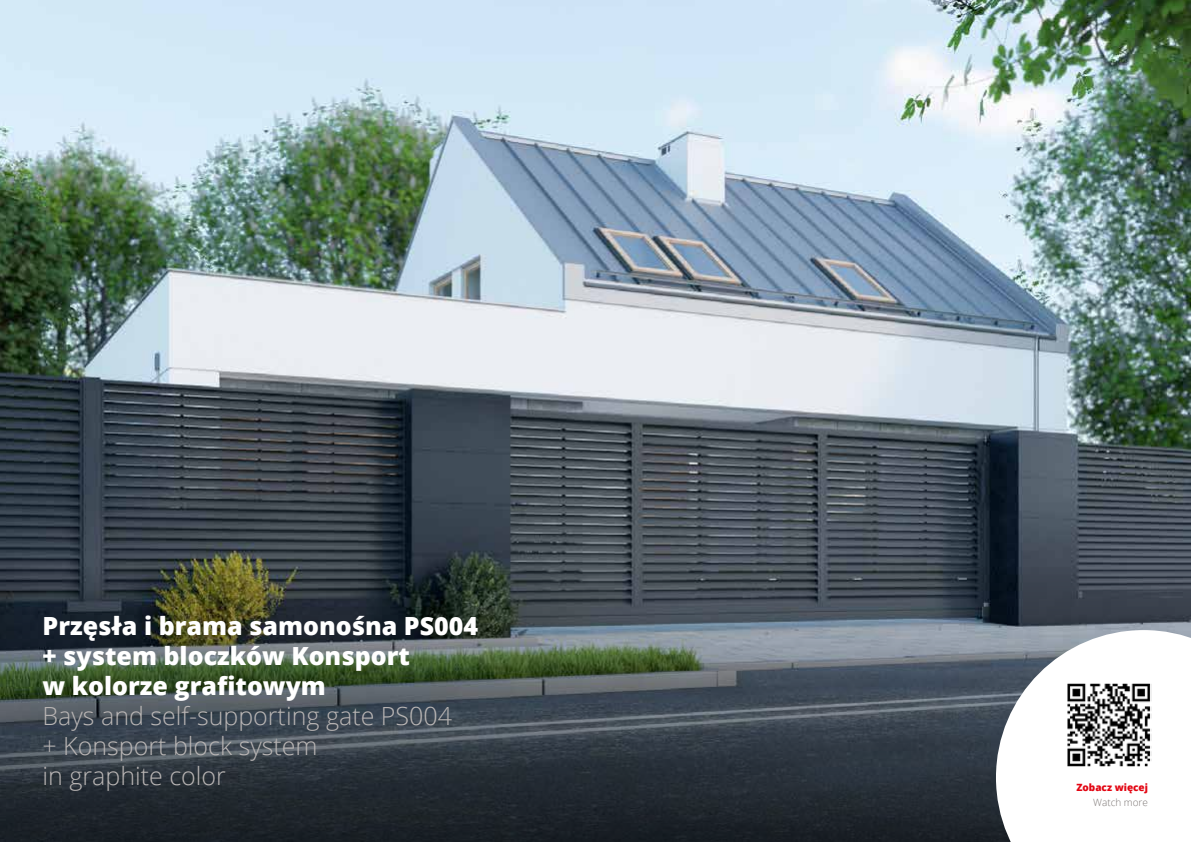
<style>
.page{position:relative;width:1191px;height:842px;background:#fff}
.page>*{position:absolute;margin:0;border:0;box-sizing:border-box;transform-origin:0 0}
.t1{font:800 25px/30px "Open Sans";color:#fff}
.t2{font:300 25px/30px "Open Sans";color:#bab6b5}
.t3{font:800 10px "Open Sans";color:#e30613}
.t4{font:300 10px "Open Sans";color:#7c7674}
</style>
<div class="page">
<img style="left:0;top:0;width:1191px;height:567px">
<svg style="left:0;top:567px;width:1191px;height:275px;background:#3c4549"></svg>
<svg style="left:996px;top:630px;width:195px;height:212px"></svg>
<img style="left:1065px;top:682px;width:86px;height:86px">
<p class="t1" style="left:43px;top:610px;width:437px">Przęsła i brama samonośna PS004 + system bloczków Konsport<br>w kolorze grafitowym</p>
<p class="t2" style="left:43px;top:700px;width:411px">Bays and self-supporting gate PS004 + Konsport block system<br>in graphite color</p>
<p class="t3" style="left:1076px;top:780px;width:73px">Zobacz więcej</p>
<p class="t4" style="left:1093px;top:796px;width:56px">Watch more</p>
</div>
